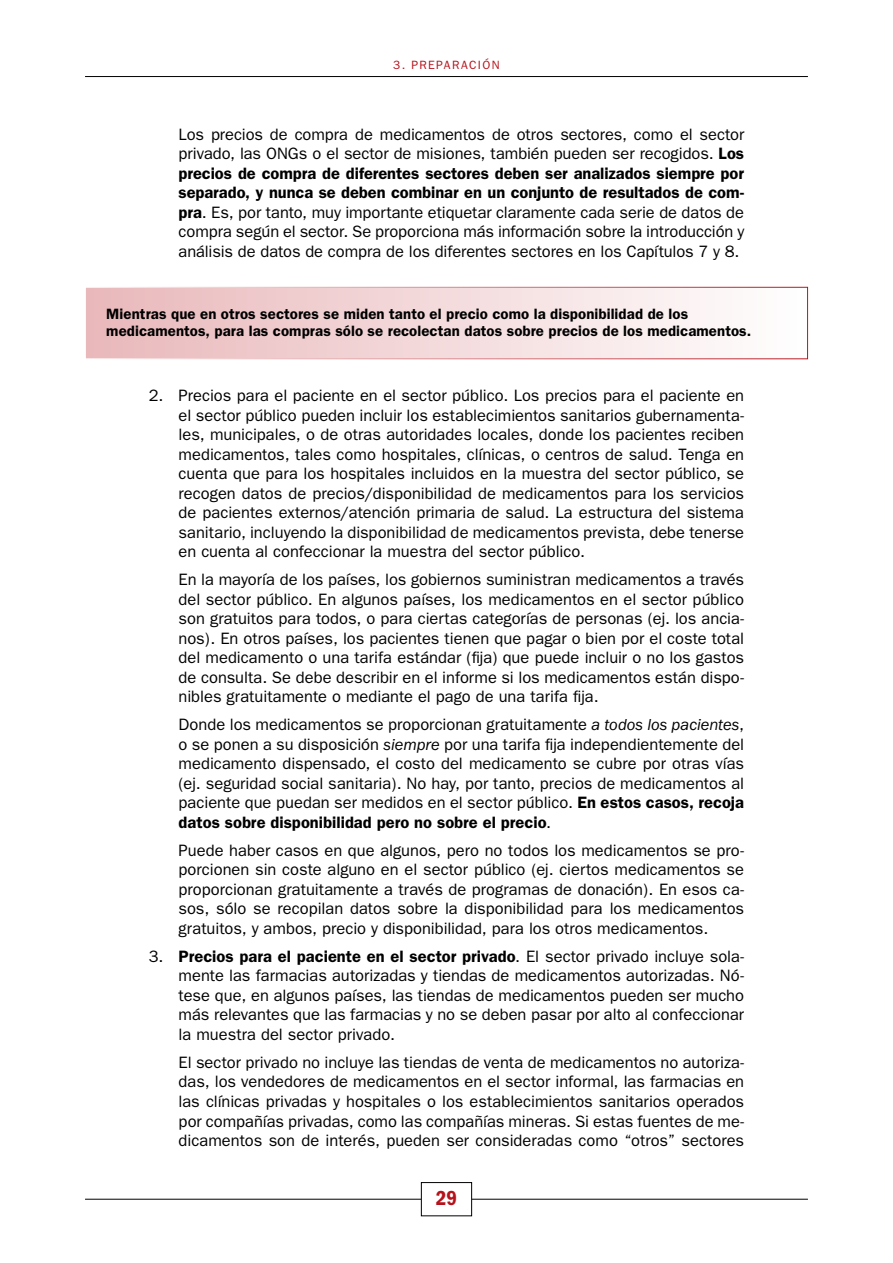
<style>
.page{position:relative;width:893px;height:1263px;background:#fff}
.page>*{position:absolute;margin:0;border:0;box-sizing:border-box;transform-origin:0 0}
.t1{font:600 condensed 21px "Franklin Gothic";color:#b5121b}
.t2{font:16.5px/19.5px "Franklin Gothic";color:#000;text-align:justify}
.t3{font:600 15px/16.5px "Franklin Gothic";letter-spacing:.005em;color:#000}
.t4{font:12px "Franklin Gothic";letter-spacing:.115em;color:#b5121b}
.s1{font-weight:600}
.s2{font-style:italic}
</style>
<div class="page">
<hr style="left:85px;top:1199px;width:723px;height:1px;background:#000">
<div style="left:421px;top:1182px;width:51px;height:34px;background:#fff"></div>
<div style="left:421px;top:1182px;width:51px;height:34px;border:1px solid #000"></div>
<hr style="left:85px;top:76px;width:723px;height:1px;background:#000">
<div style="left:85px;top:287px;width:722px;height:72px;background:linear-gradient(to right,#e9b8ba,#fffefe)"></div>
<div style="left:85px;top:287px;width:723px;height:72px;border:1px solid #fff"></div>
<p class="t4" style="left:393px;top:58px;width:106px">3. Preparación</p>
<p class="t2" style="left:179px;top:125px;width:567px">Los precios de compra de medicamentos de otros sectores, como el sector privado, las ONGs o el sector de misiones, también pueden ser recogidos. <span class="s1">Los precios de compra de diferentes sectores deben ser analizados siempre por separado, y nunca se deben combinar en un conjunto de resultados de com&shy;pra</span>. Es, por tanto, muy importante etiquetar claramente cada serie de datos de compra según el sector. Se proporciona más información sobre la introducción y análisis de datos de compra de los diferentes sectores en los Capítulos 7 y 8.</p>
<p class="t3" style="left:106px;top:306px;width:646px">Mientras que en otros sectores se miden tanto el precio como la disponibilidad de los medicamentos, para las compras sólo se recolectan datos sobre precios de los medicamentos.</p>
<p class="t2" style="left:179px;top:386px;width:567px;text-indent:-30px">2. Precios para el paciente en el sector público. Los precios para el paciente en el sector público pueden incluir los establecimientos sanitarios gubernamenta&shy;les, municipales, o de otras autoridades locales, donde los pacientes reciben medicamentos, tales como hospitales, clínicas, o centros de salud. Tenga en cuenta que para los hospitales incluidos en la muestra del sector público, se recogen datos de precios/disponibilidad de medicamentos para los servicios de pacientes externos/atención primaria de salud. La estructura del sistema sanitario, incluyendo la disponibilidad de medicamentos prevista, debe tenerse en cuenta al confeccionar la muestra del sector público.</p>
<p class="t2" style="left:179px;top:570px;width:567px">En la mayoría de los países, los gobiernos suministran medicamentos a través del sector público. En algunos países, los medicamentos en el sector público son gratuitos para todos, o para ciertas categorías de personas (ej. los ancia&shy;nos). En otros países, los pacientes tienen que pagar o bien por el coste total del medicamento o una tarifa estándar (fija) que puede incluir o no los gastos de consulta. Se debe describir en el informe si los medicamentos están dispo&shy;nibles gratuitamente o mediante el pago de una tarifa fija.</p>
<p class="t2" style="left:179px;top:715px;width:567px">Donde los medicamentos se proporcionan gratuitamente <span class="s2">a todos los pacientes</span>, o se ponen a su disposición <span class="s2">siempre</span> por una tarifa fija independientemente del medicamento dispensado, el costo del medicamento se cubre por otras vías (ej. seguridad social sanitaria). No hay, por tanto, precios de medicamentos al paciente que puedan ser medidos en el sector público. <span class="s1">En estos casos, recoja datos sobre disponibilidad pero no sobre el precio</span>.</p>
<p class="t2" style="left:179px;top:841px;width:567px;text-indent:-30px">Puede haber casos en que algunos, pero no todos los medicamentos se pro&shy;porcionen sin coste alguno en el sector público (ej. ciertos medicamentos se proporcionan gratuitamente a través de programas de donación). En esos ca&shy;sos, sólo se recopilan datos sobre la disponibilidad para los medicamentos gratuitos, y ambos, precio y disponibilidad, para los otros medicamentos.</p>
<p class="t2" style="left:179px;top:947px;width:567px;text-indent:-30px">3. <span class="s1">Precios para el paciente en el sector privado</span>. El sector privado incluye sola&shy;mente las farmacias autorizadas y tiendas de medicamentos autorizadas. Nó&shy;tese que, en algunos países, las tiendas de medicamentos pueden ser mucho más relevantes que las farmacias y no se deben pasar por alto al confeccionar la muestra del sector privado.</p>
<p class="t2" style="left:179px;top:1053px;width:567px">El sector privado no incluye las tiendas de venta de medicamentos no autoriza&shy;das, los vendedores de medicamentos en el sector informal, las farmacias en las clínicas privadas y hospitales o los establecimientos sanitarios operados por compañías privadas, como las compañías mineras. Si estas fuentes de me&shy;dicamentos son de interés, pueden ser consideradas como “otros” sectores</p>
<p class="t1" style="left:436px;top:1186px;width:23px">29</p>
</div>
